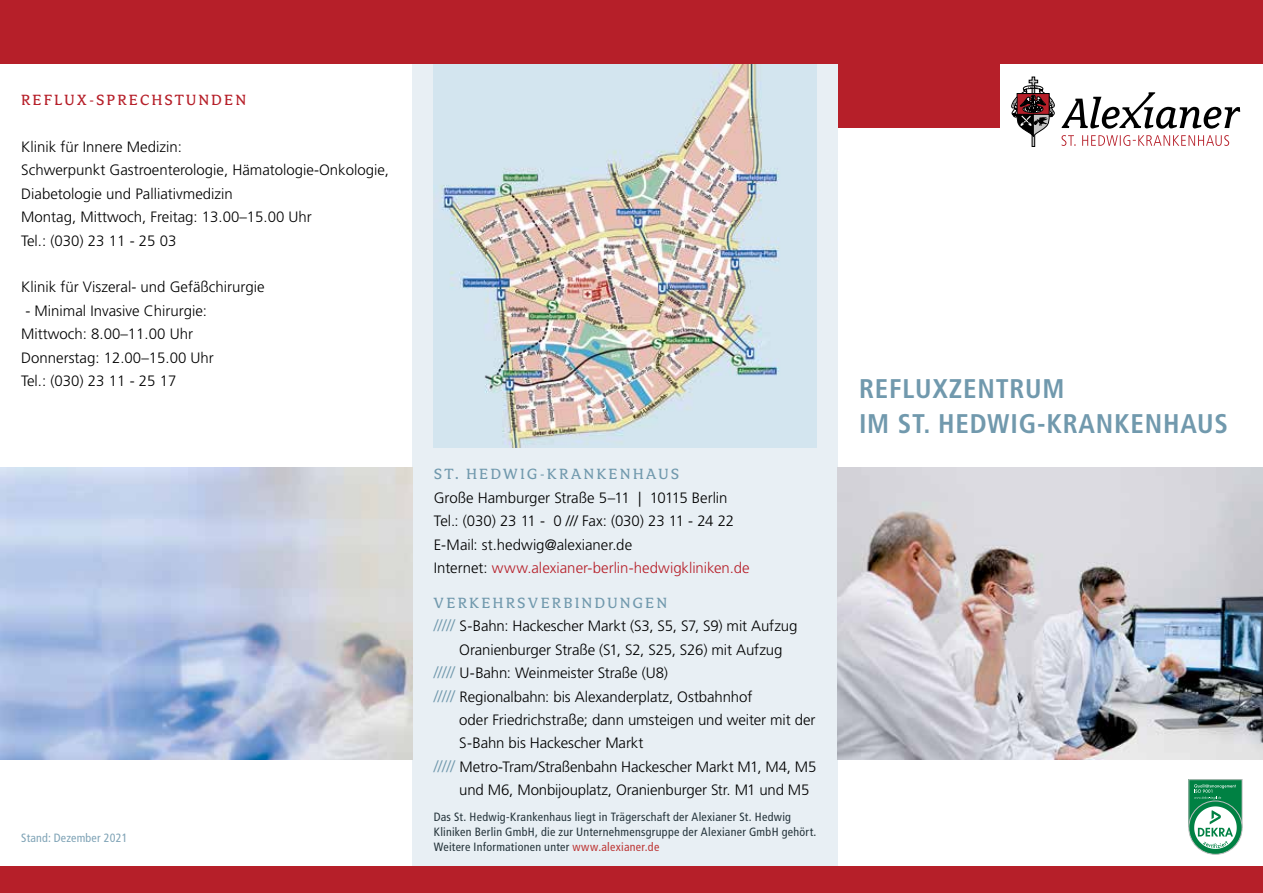
<style>
.page{position:relative;width:1263px;height:893px;background:#fff}
.page>*{position:absolute;margin:0;border:0;box-sizing:border-box;transform-origin:0 0}
.t1{font:700 condensed 27px/35.1px "Frutiger LT Std";letter-spacing:.03em;color:#7199ad}
.t2{font:16.5px "Avance";letter-spacing:.125em;color:#7199ad}
.t3{font:16.5px "Avance";letter-spacing:.12em;color:#b61f29}
.t4{font:300 15px/23.4px "Frutiger LT Std";color:#000}
.t5{font:condensed 12px/15px "Frutiger LT Std";letter-spacing:.025em;color:#25343b}
.t6{font:condensed 12px "Frutiger LT Std";letter-spacing:.015em;color:#7fa3b6}
.s1{color:#b61f29}
.s2{font-size:16.5px;color:#7199ad}
.s3{color:#bd3736}
</style>
<div class="page">
<div style="left:412px;top:1px;width:426px;height:891px;background:#e8eff4"></div>
<div style="left:0;top:866px;width:1263px;height:27px;background:#b61f29"></div>
<div style="left:838px;top:0;width:161px;height:128px;background:#b61f29"></div>
<svg style="left:1061px;top:92px;width:179px;height:37px"></svg>
<svg style="left:1061px;top:135px;width:168px;height:11px"></svg>
<svg style="left:1011px;top:77px;width:43px;height:70px"></svg>
<img style="left:434px;top:65px;width:382px;height:383px">
<div style="left:0;top:0;width:1263px;height:64px;background:#b61f29"></div>
<div style="left:1189px;top:801px;width:53px;height:53px;background:#008143;border-radius:50%"></div>
<svg style="left:1188px;top:779px;width:54px;height:70px"></svg>
<img style="left:838px;top:467px;width:425px;height:292px">
<img style="left:0;top:467px;width:412px;height:292px">
<p class="t3" style="left:21px;top:91px;width:226px">REFLUX-SPRECHSTUNDEN</p>
<p class="t4" style="left:21px;top:135px;width:369px">Klinik für Innere Medizin:<br>Schwerpunkt Gastroenterologie, Hämatologie-Onkologie, Diabetologie und Palliativmedizin<br>Montag, Mittwoch, Freitag: 13.00–15.00 Uhr<br>Tel.: (030) 23 11 - 25 03</p>
<p class="t4" style="left:21px;top:276px;width:245px">Klinik für Viszeral- und Gefäßchirurgie</p>
<p class="t4" style="left:21px;top:299px;width:194px">- Minimal Invasive Chirurgie:<br>Mittwoch: 8.00–11.00 Uhr<br>Donnerstag: 12.00–15.00 Uhr<br>Tel.: (030) 23 11 - 25 17</p>
<p class="t6" style="left:21px;top:831px;width:108px">Stand: Dezember 2021</p>
<p class="t2" style="left:434px;top:466px;width:247px">ST. HEDWIG-KRANKENHAUS</p>
<p class="t4" style="left:434px;top:486px;width:317px">Große Hamburger Straße 5–11 | 10115 Berlin Tel.: (030) 23 11 - 0 /// Fax: (030) 23 11 - 24 22<br>E-Mail: st.hedwig@alexianer.de<br>Internet: <span class="s1">www.alexianer-berlin-hedwigkliniken.de</span></p>
<p class="t2" style="left:434px;top:594px;width:235px">VERKEHRSVERBINDUNGEN</p>
<p class="t4" style="left:434px;top:615px;width:365px"><span class="s2">/////</span> S-Bahn: Hackescher Markt (S3, S5, S7, S9) mit Aufzug</p>
<p class="t4" style="left:459px;top:638px;width:325px">Oranienburger Straße (S1, S2, S25, S26) mit Aufzug</p>
<p class="t4" style="left:434px;top:662px;width:236px"><span class="s2">/////</span> U-Bahn: Weinmeister Straße (U8)</p>
<p class="t4" style="left:434px;top:685px;width:320px"><span class="s2">/////</span> Regionalbahn: bis Alexanderplatz, Ostbahnhof</p>
<p class="t4" style="left:459px;top:708px;width:358px">oder Friedrichstraße; dann umsteigen und weiter mit der</p>
<p class="t4" style="left:459px;top:732px;width:186px">S-Bahn bis Hackescher Markt</p>
<p class="t4" style="left:434px;top:755px;width:384px"><span class="s2">/////</span> Metro-Tram/Straßenbahn Hackescher Markt M1, M4, M5</p>
<p class="t4" style="left:459px;top:778px;width:352px">und M6, Monbijouplatz, Oranienburger Str. M1 und M5</p>
<p class="t5" style="left:434px;top:810px;width:384px">Das St. Hedwig-Krankenhaus liegt in Trägerschaft der Alexianer St. Hedwig<br>Kliniken Berlin GmbH, die zur Unternehmensgruppe der Alexianer GmbH gehört.<br>Weitere Informationen unter <span class="s3">www.alexianer.de</span></p>
<h1 class="t1" style="left:859px;top:371px;width:370px">REFLUXZENTRUM<br>IM ST. HEDWIG-KRANKENHAUS</h1>
</div>
